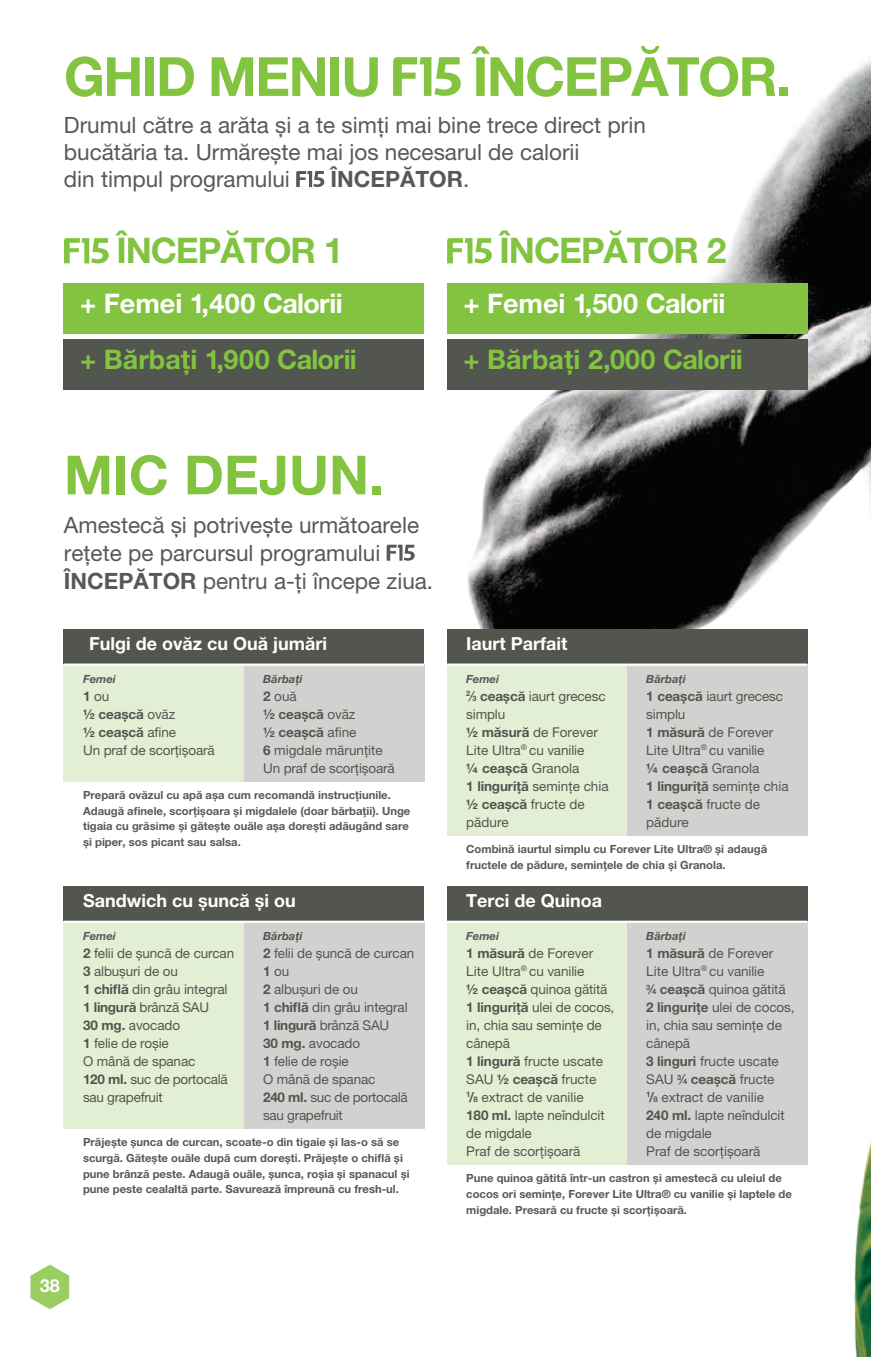
<style>
.page{position:relative;width:871px;height:1357px;background:#fff}
.page>*{position:absolute;margin:0;border:0;box-sizing:border-box;transform-origin:0 0}
.t1{font:700 54px "Helvetica Neue LT Pro";letter-spacing:-.03em;color:#82c340}
.t2{font:700 54px "Helvetica Neue LT Pro";color:#82c340}
.t3{font:700 35.32px "Helvetica Neue LT Pro";letter-spacing:-.03em;color:#82c340}
.t4{font:700 27px "Helvetica Neue LT Pro";color:#82c340}
.t5{font:700 27px "Helvetica Neue LT Pro";color:#fff}
.t6{font:22.5px/27px "Helvetica Neue LT Pro";color:#57585a}
.t7{font:700 22.5px "Helvetica Neue LT Pro";color:#57585a}
.t8{font:700 18px "Helvetica Neue LT Pro";color:#fff}
.t9{font:13.5px/18px "Helvetica Neue LT Pro";letter-spacing:-.01em;color:#52564f}
.t10{font:700 11.25px/15.8px "Helvetica Neue LT Pro";color:#57585a}
.t11{font:italic 700 11.25px "Helvetica Neue LT Pro";color:#52564f}
.t12{font:italic 700 11.25px "Helvetica Neue LT Pro";color:#57585a}
.s1{font-weight:400}
.s2{font-weight:700}
.s3{font-weight:700;font-size:7.42px}
.s4{font-weight:700;font-size:7.88px}
</style>
<div class="page">
<img style="left:467px;top:60px;width:404px;height:1297px">
<svg style="left:30px;top:1264px;width:39px;height:45px"></svg>
<div style="left:64px;top:283px;width:360px;height:50px;background:#82c340"></div>
<div style="left:64px;top:339px;width:360px;height:50px;background:#52564f"></div>
<div style="left:447px;top:283px;width:360px;height:50px;background:#82c340"></div>
<div style="left:447px;top:339px;width:360px;height:50px;background:#52564f"></div>
<div style="left:64px;top:629px;width:360px;height:36px;background:#52564f"></div>
<div style="left:64px;top:665px;width:180px;height:117px;background:#e2efd4"></div>
<div style="left:244px;top:665px;width:180px;height:117px;background:#d1d2d0"></div>
<hr style="left:64px;top:663px;width:180px;height:3px;background:#fff">
<hr style="left:244px;top:663px;width:180px;height:3px;background:#fff">
<div style="left:447px;top:629px;width:360px;height:36px;background:#52564f"></div>
<div style="left:447px;top:665px;width:180px;height:171px;background:#e2efd4"></div>
<div style="left:627px;top:665px;width:180px;height:171px;background:#d1d2d0"></div>
<hr style="left:447px;top:663px;width:180px;height:3px;background:#fff">
<hr style="left:627px;top:663px;width:180px;height:3px;background:#fff">
<div style="left:64px;top:886px;width:360px;height:36px;background:#52564f"></div>
<div style="left:64px;top:922px;width:180px;height:207px;background:#e2efd4"></div>
<div style="left:244px;top:922px;width:180px;height:207px;background:#d1d2d0"></div>
<hr style="left:64px;top:920px;width:180px;height:3px;background:#fff">
<hr style="left:244px;top:920px;width:180px;height:3px;background:#fff">
<div style="left:447px;top:886px;width:360px;height:36px;background:#52564f"></div>
<div style="left:447px;top:922px;width:180px;height:243px;background:#e2efd4"></div>
<div style="left:627px;top:922px;width:180px;height:243px;background:#d1d2d0"></div>
<hr style="left:447px;top:920px;width:180px;height:3px;background:#fff">
<hr style="left:627px;top:920px;width:180px;height:3px;background:#fff">
<svg style="left:393px;top:57px;width:68px;height:39px"></svg>
<svg style="left:296px;top:171px;width:28px;height:16px"></svg>
<svg style="left:64px;top:238px;width:45px;height:25px"></svg>
<svg style="left:447px;top:238px;width:45px;height:25px"></svg>
<svg style="left:386px;top:545px;width:29px;height:16px"></svg>
<h1 class="t1" style="left:64px;top:46px;width:319px">GHID MENIU</h1>
<h1 class="t1" style="left:472px;top:46px;width:320px">ÎNCEPĂTOR.</h1>
<h3 class="t6" style="left:64px;top:111px;width:583px">Drumul către a arăta și a te simți mai bine trece direct prin bucătăria ta. Urmărește mai jos necesarul de calorii<br>din timpul programului</h3>
<h3 class="t7" style="left:330px;top:166px;width:140px">ÎNCEPĂTOR<span class="s1">.</span></h3>
<h2 class="t3" style="left:116px;top:231px;width:228px">ÎNCEPĂTOR 1</h2>
<h2 class="t3" style="left:499px;top:231px;width:228px">ÎNCEPĂTOR 2</h2>
<h3 class="t5" style="left:80px;top:288px;width:264px">+ Femei 1,400 Calorii</h3>
<h3 class="t4" style="left:80px;top:344px;width:278px">+ Bărbați 1,900 Calorii</h3>
<h1 class="t2" style="left:64px;top:444px;width:322px">MIC DEJUN.</h1>
<h3 class="t6" style="left:64px;top:510px;width:371px;line-height:28.1px">Amestecă și potrivește următoarele rețete pe parcursul programului<br><span class="s2">ÎNCEPĂTOR</span> pentru a-ți începe ziua.</h3>
<h3 class="t8" style="left:89px;top:633px;width:239px">Fulgi de ovăz cu Ouă jumări</h3>
<p class="t12" style="left:83px;top:674px;width:34px">Femei</p>
<p class="t9" style="left:83px;top:687px;width:133px"><span class="s2">1</span> ou<br><span class="s2">½ ceașcă</span> ovăz<br><span class="s2">½ ceașcă</span> afine<br>Un praf de scorțișoară</p>
<p class="t11" style="left:263px;top:674px;width:41px">Bărbați</p>
<p class="t9" style="left:263px;top:687px;width:133px"><span class="s2">2</span> ouă<br><span class="s2">½ ceașcă</span> ovăz<br><span class="s2">½ ceașcă</span> afine<br><span class="s2">6</span> migdale mărunțite<br>Un praf de scorțișoară</p>
<p class="t10" style="left:83px;top:787px;width:329px">Prepară ovăzul cu apă așa cum recomandă instrucțiunile.<br>Adaugă afinele, scorțișoara și migdalele (doar bărbații). Unge tigaia cu grăsime și gătește ouăle așa dorești adăugând sare și piper, sos picant sau salsa.</p>
<h3 class="t8" style="left:83px;top:890px;width:214px">Sandwich cu șuncă și ou</h3>
<p class="t12" style="left:83px;top:932px;width:34px">Femei</p>
<p class="t9" style="left:83px;top:944px;width:153px"><span class="s2">2</span> felii de șuncă de curcan<br><span class="s2">3</span> albușuri de ou<br><span class="s2">1 chiflă</span> din grâu integral<br><span class="s2">1 lingură</span> brânză SAU<br><span class="s2">30 mg.</span> avocado<br><span class="s2">1</span> felie de roșie<br>O mână de spanac<br><span class="s2">120 ml.</span> suc de portocală sau grapefruit</p>
<p class="t11" style="left:263px;top:932px;width:41px">Bărbați</p>
<p class="t9" style="left:263px;top:944px;width:153px"><span class="s2">2</span> felii de șuncă de curcan<br><span class="s2">1</span> ou<br><span class="s2">2</span> albușuri de ou<br><span class="s2">1 chiflă</span> din grâu integral<br><span class="s2">1 lingură</span> brânză SAU<br><span class="s2">30 mg.</span> avocado<br><span class="s2">1</span> felie de roșie<br>O mână de spanac<br><span class="s2">240 ml.</span> suc de portocală sau grapefruit</p>
<p class="t10" style="left:83px;top:1134px;width:328px">Prăjește șunca de curcan, scoate-o din tigaie și las-o să se scurgă. Gătește ouăle după cum dorești. Prăjește o chiflă și pune brânză peste. Adaugă ouăle, șunca, roșia și spanacul și pune peste cealaltă parte. Savurează împreună cu fresh-ul.</p>
<h3 class="t8" style="left:40px;top:1275px;width:22px">38</h3>
<h3 class="t5" style="left:463px;top:288px;width:263px">+ Femei 1,500 Calorii</h3>
<h3 class="t4" style="left:463px;top:344px;width:281px">+ Bărbați 2,000 Calorii</h3>
<h3 class="t8" style="left:466px;top:633px;width:103px">Iaurt Parfait</h3>
<p class="t12" style="left:466px;top:674px;width:34px">Femei</p>
<p class="t9" style="left:466px;top:687px;width:144px"><sup>2</sup><span class="s2">⁄</span><span class="s3">3</span> <span class="s2">ceașcă</span> iaurt grecesc simplu<br><span class="s2">½ măsură</span> de Forever<br>Lite Ultra<sup>®</sup> cu vanilie<br><span class="s2">¼ ceașcă</span> Granola<br><span class="s2">1 linguriță</span> semințe chia <span class="s2">½ ceașcă</span> fructe de pădure</p>
<p class="t11" style="left:646px;top:674px;width:41px">Bărbați</p>
<p class="t9" style="left:646px;top:687px;width:144px"><span class="s2">1 ceașcă</span> iaurt grecesc simplu<br><span class="s2">1 măsură</span> de Forever<br>Lite Ultra<sup>®</sup> cu vanilie<br><span class="s2">¼ ceașcă</span> Granola<br><span class="s2">1 linguriță</span> semințe chia<br><span class="s2">1 ceașcă</span> fructe de pădure</p>
<p class="t10" style="left:466px;top:841px;width:302px">Combină iaurtul simplu cu Forever Lite Ultra® și adaugă fructele de pădure, semințele de chia și Granola.</p>
<h3 class="t8" style="left:466px;top:890px;width:137px">Terci de Quinoa</h3>
<p class="t12" style="left:466px;top:932px;width:34px">Femei</p>
<p class="t9" style="left:466px;top:944px;width:150px"><span class="s2">1 măsură</span> de Forever<br>Lite Ultra<sup>®</sup> cu vanilie<br><span class="s2">½ ceașcă</span> quinoa gătită<br><span class="s2">1 linguriță</span> ulei de cocos, in, chia sau semințe de cânepă<br><span class="s2">1 lingură</span> fructe uscate<br>SAU <span class="s2">½ ceașcă</span> fructe<br><sup>1</sup><span class="s2">/</span><span class="s4">8</span> extract de vanilie<br><span class="s2">180 ml.</span> lapte neîndulcit de migdale<br>Praf de scorțișoară</p>
<p class="t11" style="left:646px;top:932px;width:41px">Bărbați</p>
<p class="t9" style="left:646px;top:944px;width:150px"><span class="s2">1 măsură</span> de Forever<br>Lite Ultra<sup>®</sup> cu vanilie<br><sup>3</sup><span class="s2">⁄</span><span class="s3">4</span> <span class="s2">ceașcă</span> quinoa gătită<br><span class="s2">2 lingurițe</span> ulei de cocos, in, chia sau semințe de cânepă<br><span class="s2">3 linguri</span> fructe uscate<br>SAU <sup>3</sup><span class="s2">⁄</span><span class="s3">4</span> <span class="s2">ceașcă</span> fructe<br><sup>1</sup><span class="s2">/</span><span class="s4">8</span> extract de vanilie<br><span class="s2">240 ml.</span> lapte neîndulcit de migdale<br>Praf de scorțișoară</p>
<p class="t10" style="left:466px;top:1170px;width:327px">Pune quinoa gătită într-un castron și amestecă cu uleiul de cocos ori semințe, Forever Lite Ultra® cu vanilie și laptele de migdale. Presară cu fructe și scorțișoară.</p>
</div>
